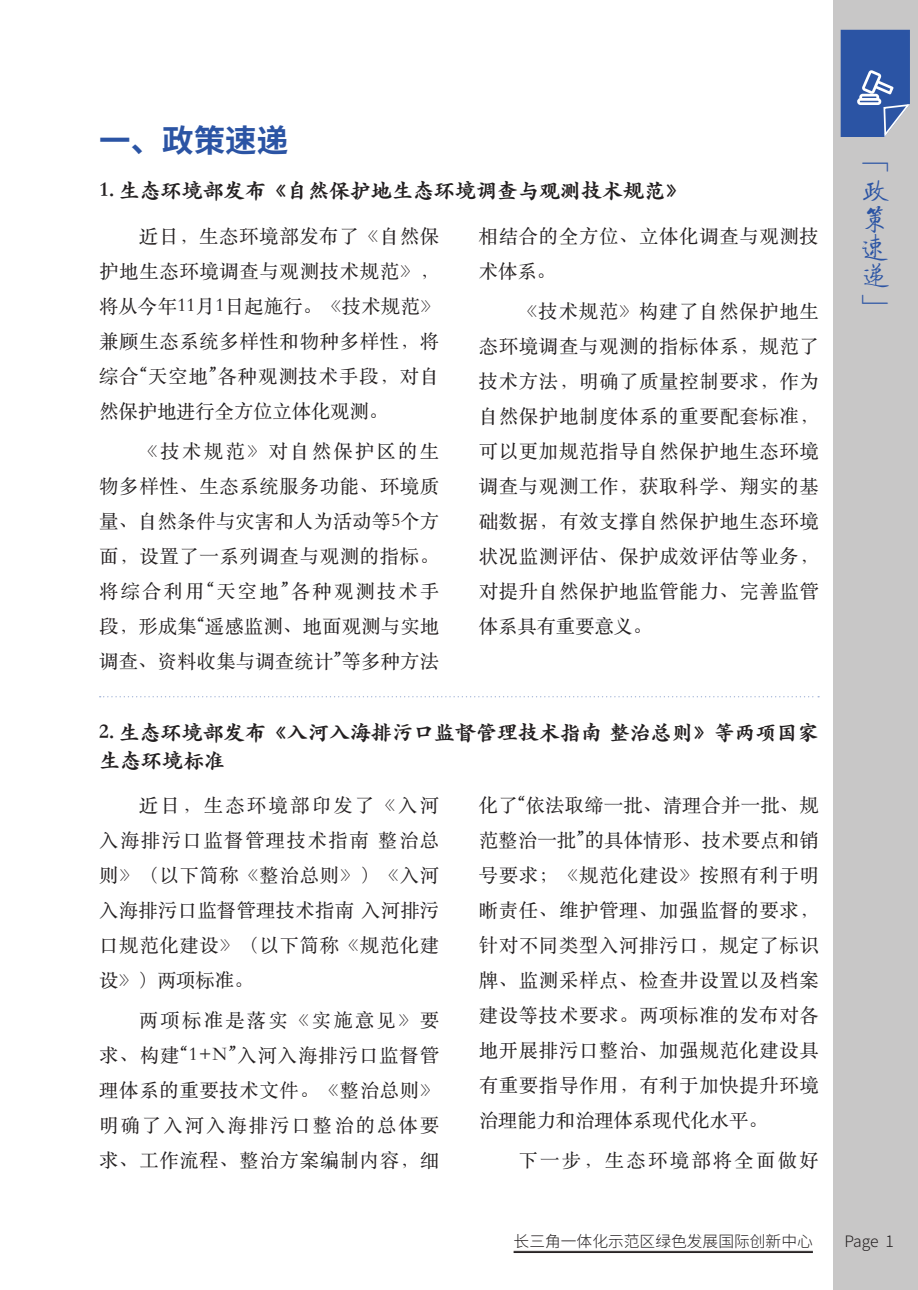
<style>
.page{position:relative;width:918px;height:1290px;background:#fff}
.page>*{position:absolute;margin:0;border:0;box-sizing:border-box;transform-origin:0 0}
.t1{font:700 31.5px "Source Han Sans CN";color:#2b54a4}
.t2{font:28px/28px "FZQTJW GB1 0";color:#2b54a4}
.t3{font:900 21px/28px "ST Kaiti SC";color:#231f20}
.t4{font:19.25px/35px "ST Songti SC Regular";letter-spacing:.04em;color:#231f20;text-align:justify}
.t5{font:19.25px "ST Songti SC Regular";letter-spacing:.12em;color:#231f20}
.t6{font:300 15.75px "Source Han Sans CN";color:#231f20}
</style>
<div class="page">
<div style="left:833px;top:0;width:85px;height:1290px;background:#c8c7c7"></div>
<hr style="left:513px;top:1251px;width:300px;height:1px;background:#231f20">
<hr style="left:513px;top:1252px;width:300px;height:1px;background:#231f20">
<svg style="left:840px;top:30px;width:70px;height:107px;background:#4568ad"></svg>
<svg style="left:100px;top:696px;width:719px;height:1px"></svg>
<p class="t1" style="left:99px;top:122px;width:190px">一、政策速递</p>
<p class="t3" style="left:99px;top:176px;width:588px">1. 生态环境部发布《自然保护地生态环境调查与观测技术规范》</p>
<p class="t4" style="left:479px;top:218px;width:341px">相结合的全方位、立体化调查与观测技术体系。</p>
<p class="t4" style="left:479px;top:293px;width:341px;text-indent:40px">《技术规范》构建了自然保护地生态环境调查与观测的指标体系，规范了技术方法，明确了质量控制要求，作为自然保护地制度体系的重要配套标准，可以更加规范指导自然保护地生态环境调查与观测工作，获取科学、翔实的基础数据，有效支撑自然保护地生态环境状况监测评估、保护成效评估等业务，对提升自然保护地监管能力、完善监管体系具有重要意义。</p>
<p class="t4" style="left:99px;top:218px;width:341px;text-indent:40px">近日，生态环境部发布了《自然保护地生态环境调查与观测技术规范》，将从今年11月1日起施行。《技术规范》兼顾生态系统多样性和物种多样性，将综合“天空地”各种观测技术手段，对自然保护地进行全方位立体化观测。</p>
<p class="t4" style="left:99px;top:433px;width:341px;text-indent:40px">《技术规范》对自然保护区的生物多样性、生态系统服务功能、环境质量、自然条件与灾害和人为活动等5个方面，设置了一系列调查与观测的指标。将综合利用“天空地”各种观测技术手段，形成集“遥感监测、地面观测与实地调查、资料收集与调查统计”等多种方法</p>
<p class="t3" style="left:99px;top:717px;width:721px">2. 生态环境部发布《入河入海排污口监督管理技术指南 整治总则》等两项国家生态环境标准</p>
<p class="t4" style="left:99px;top:787px;width:341px;text-indent:40px">近日，生态环境部印发了《入河入海排污口监督管理技术指南 整治总则》（以下简称《整治总则》）《入河入海排污口监督管理技术指南 入河排污口规范化建设》（以下简称《规范化建设》）两项标准。</p>
<p class="t4" style="left:99px;top:1002px;width:341px;text-indent:40px">两项标准是落实《实施意见》要求、构建“1+N”入河入海排污口监督管理体系的重要技术文件。《整治总则》明确了入河入海排污口整治的总体要求、工作流程、整治方案编制内容，细</p>
<p class="t4" style="left:479px;top:787px;width:341px">化了“依法取缔一批、清理合并一批、规范整治一批”的具体情形、技术要点和销号要求；《规范化建设》按照有利于明晰责任、维护管理、加强监督的要求，针对不同类型入河排污口，规定了标识牌、监测采样点、检查井设置以及档案建设等技术要求。两项标准的发布对各地开展排污口整治、加强规范化建设具有重要指导作用，有利于加快提升环境治理能力和治理体系现代化水平。</p>
<p class="t5" style="left:518px;top:1148px;width:302px">下一步，生态环境部将全面做好</p>
<h2 class="t2" style="left:861px;top:152px;width:29px">「政策速递」</h2>
<p class="t6" style="left:513px;top:1232px;width:301px">长三角一体化示范区绿色发展国际创新中心</p>
<p class="t6" style="left:844px;top:1232px;width:51px">Page 1</p>
</div>
